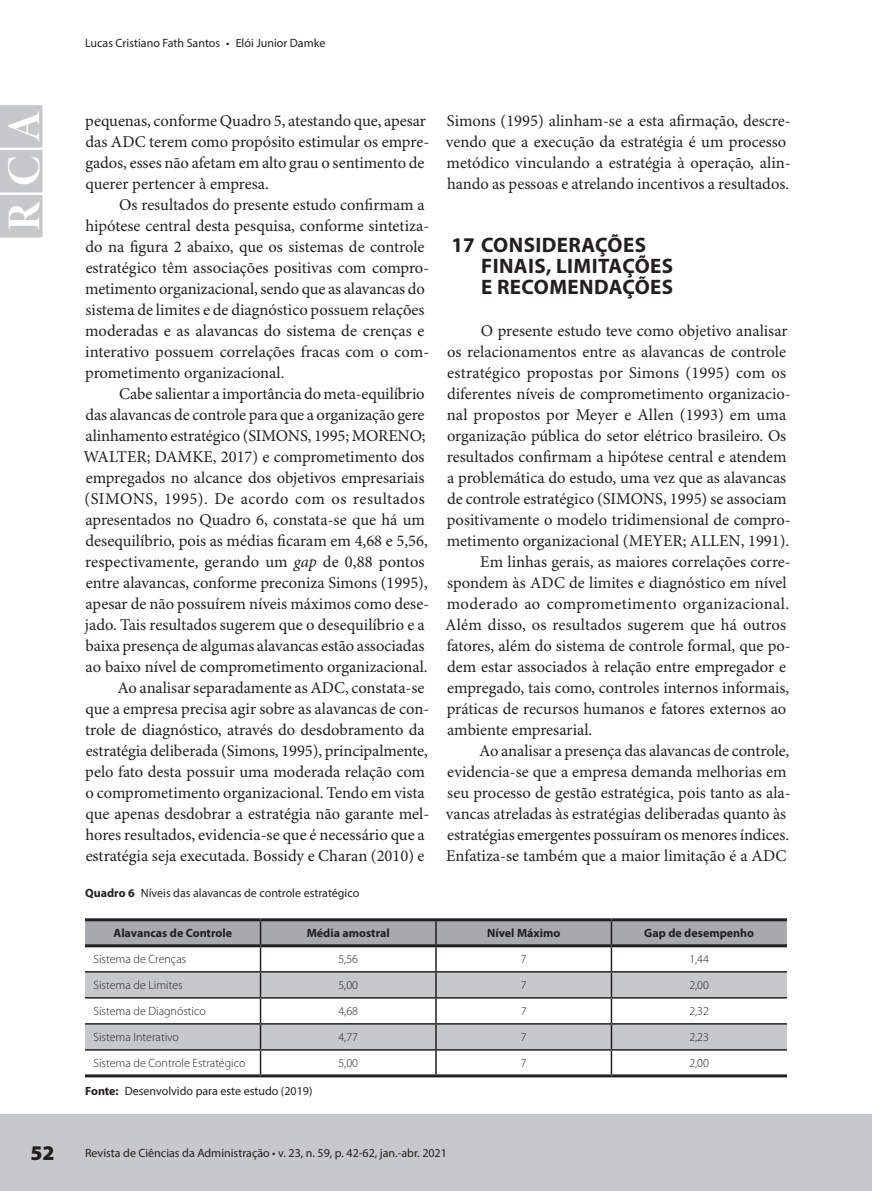
<style>
.page{position:relative;width:872px;height:1191px;background:#fff}
.page>*{position:absolute;margin:0;border:0;box-sizing:border-box;transform-origin:0 0}
.t1{font:46.8px "Minion Pro Bold Disp";color:#fff}
.t2{font:700 21px/21px "Myriad Pro";letter-spacing:.02em;color:#231f20}
.t3{font:900 21px "Myriad Pro";color:#231f20}
.t4{font:16.5px/21px "Minion Pro";color:#231f20}
.t5{font:16.5px "Minion Pro";letter-spacing:.025em;color:#231f20}
.t6{font:12px "Myriad Pro";color:#231f20}
.t7{font:300 12px "Myriad Pro";color:#231f20}
.t8{font:700 12px "Myriad Pro";color:#231f20}
.s1{font-style:italic}
.s2{font-weight:700}
</style>
<div class="page">
<div style="left:0;top:1114px;width:872px;height:77px;background:#c7c8ca"></div>
<div style="left:0;top:105px;width:43px;height:132px;background:#c7c8ca"></div>
<svg style="left:85px;top:1077px;width:702px;height:1px"></svg>
<svg style="left:85px;top:921px;width:702px;height:153px"></svg>
<hr style="left:436px;top:1049px;width:175px;height:1px;background:#231f20">
<hr style="left:435px;top:1050px;width:2px;height:24px;background:#231f20">
<hr style="left:611px;top:1049px;width:176px;height:1px;background:#231f20">
<hr style="left:610px;top:1050px;width:2px;height:24px;background:#231f20">
<hr style="left:85px;top:1074px;width:175px;height:3px;background:#231f20">
<hr style="left:260px;top:1074px;width:176px;height:3px;background:#231f20">
<hr style="left:436px;top:1074px;width:175px;height:3px;background:#231f20">
<hr style="left:611px;top:1074px;width:176px;height:3px;background:#231f20">
<hr style="left:85px;top:918px;width:175px;height:3px;background:#231f20">
<hr style="left:260px;top:918px;width:176px;height:3px;background:#231f20">
<hr style="left:436px;top:918px;width:175px;height:3px;background:#231f20">
<hr style="left:611px;top:918px;width:176px;height:3px;background:#231f20">
<hr style="left:85px;top:944px;width:175px;height:3px;background:#231f20">
<hr style="left:260px;top:944px;width:176px;height:3px;background:#231f20">
<hr style="left:436px;top:944px;width:175px;height:3px;background:#231f20">
<hr style="left:611px;top:944px;width:176px;height:3px;background:#231f20">
<p class="t6" style="left:85px;top:35px;width:242px">Lucas Cristiano Fath Santos • Elói Junior Damke</p>
<h1 class="t1" style="left:-4px;top:231px;width:121px;rotate:-90deg">RCA</h1>
<p class="t4" style="left:85px;top:111px;width:345px">pequenas, conforme Quadro 5, atestando que, apesar das ADC terem como propósito estimular os empre&shy;gados, esses não afetam em alto grau o sentimento de querer pertencer à empresa.</p>
<p class="t4" style="left:85px;top:195px;width:346px;text-indent:34px">Os resultados do presente estudo confirmam a hipótese central desta pesquisa, conforme sintetiza&shy;do na figura 2 abaixo, que os sistemas de controle estratégico têm associações positivas com compro&shy;metimento organizacional, sendo que as alavancas do sistema de limites e de diagnóstico possuem relações moderadas e as alavancas do sistema de crenças e interativo possuem correlações fracas com o com&shy;prometimento organizacional.</p>
<p class="t4" style="left:84px;top:384px;width:347px;text-align:right">Cabe salientar a importância do meta-equilíbrio<br>das alavancas de controle para que a organização gere alinhamento estratégico (SIMONS, 1995; MORENO; WALTER; DAMKE, 2017) e comprometimento dos empregados no alcance dos objetivos empresariais (SIMONS, 1995). De acordo com os resultados apresentados no Quadro 6, constata-se que há um desequilíbrio, pois as médias ficaram em 4,68 e 5,56, respectivamente, gerando um <span class="s1">gap</span> de 0,88 pontos entre alavancas, conforme preconiza Simons (1995), apesar de não possuírem níveis máximos como dese&shy;jado. Tais resultados sugerem que o desequilíbrio e a baixa presença de algumas alavancas estão associadas ao baixo nível de comprometimento organizacional.<br>Ao analisar separadamente as ADC, constata-se<br>que a empresa precisa agir sobre as alavancas de con&shy;trole de diagnóstico, através do desdobramento da estratégia deliberada (Simons, 1995), principalmente, pelo fato desta possuir uma moderada relação com o comprometimento organizacional. Tendo em vista que apenas desdobrar a estratégia não garante mel&shy;hores resultados, evidencia-se que é necessário que a estratégia seja executada. Bossidy e Charan (2010) e</p>
<p class="t4" style="left:446px;top:111px;width:346px">Simons (1995) alinham-se a esta afirmação, descre&shy;vendo que a execução da estratégia é um processo metódico vinculando a estratégia à operação, alin&shy;hando as pessoas e atrelando incentivos a resultados.</p>
<p class="t2" style="left:481px;top:234px;width:194px;text-indent:-30px">17 CONSIDERAÇÕES<br>FINAIS, LIMITAÇÕES<br>E RECOMENDAÇÕES</p>
<p class="t4" style="left:481px;top:321px;width:308px">O presente estudo teve como objetivo analisar</p>
<p class="t4" style="left:447px;top:342px;width:340px">os relacionamentos entre as alavancas de controle</p>
<p class="t4" style="left:447px;top:363px;width:340px">estratégico propostas por Simons (1995) com os</p>
<p class="t4" style="left:447px;top:384px;width:345px">diferentes níveis de comprometimento organizacio-</p>
<p class="t4" style="left:447px;top:405px;width:341px">nal propostos por Meyer e Allen (1993) em uma</p>
<p class="t4" style="left:447px;top:426px;width:341px">organização pública do setor elétrico brasileiro. Os</p>
<p class="t4" style="left:447px;top:447px;width:341px">resultados confirmam a hipótese central e atendem</p>
<p class="t4" style="left:447px;top:468px;width:340px">a problemática do estudo, uma vez que as alavancas</p>
<p class="t4" style="left:447px;top:489px;width:341px">de controle estratégico (SIMONS, 1995) se associam</p>
<p class="t4" style="left:447px;top:510px;width:345px">positivamente o modelo tridimensional de compro-</p>
<p class="t4" style="left:447px;top:531px;width:344px">metimento organizacional (MEYER; ALLEN, 1991).</p>
<p class="t4" style="left:480px;top:552px;width:312px">Em linhas gerais, as maiores correlações corre-</p>
<p class="t4" style="left:447px;top:573px;width:341px">spondem às ADC de limites e diagnóstico em nível</p>
<p class="t5" style="left:447px;top:594px;width:344px">moderado ao comprometimento organizacional.</p>
<p class="t4" style="left:445px;top:615px;width:342px">Além disso, os resultados sugerem que há outros</p>
<p class="t4" style="left:447px;top:636px;width:345px">fatores, além do sistema de controle formal, que po-</p>
<p class="t4" style="left:447px;top:657px;width:340px">dem estar associados à relação entre empregador e</p>
<p class="t4" style="left:447px;top:678px;width:343px">empregado, tais como, controles internos informais,</p>
<p class="t4" style="left:447px;top:699px;width:341px">práticas de recursos humanos e fatores externos ao</p>
<p class="t4" style="left:447px;top:720px;width:147px">ambiente empresarial.</p>
<p class="t4" style="left:479px;top:741px;width:312px">Ao analisar a presença das alavancas de controle,</p>
<p class="t4" style="left:447px;top:762px;width:341px">evidencia-se que a empresa demanda melhorias em</p>
<p class="t4" style="left:447px;top:783px;width:345px">seu processo de gestão estratégica, pois tanto as ala-</p>
<p class="t4" style="left:446px;top:804px;width:342px">vancas atreladas às estratégias deliberadas quanto às</p>
<p class="t4" style="left:447px;top:825px;width:343px">estratégias emergentes possuíram os menores índices.</p>
<p class="t4" style="left:446px;top:846px;width:342px">Enfatiza-se também que a maior limitação é a ADC</p>
<p class="t6" style="left:85px;top:886px;width:276px"><span class="s2">Quadro 6</span> Níveis das alavancas de controle estratégico</p>
<p class="t8" style="left:113px;top:925px;width:120px">Alavancas de Controle</p>
<p class="t8" style="left:307px;top:925px;width:84px">Média amostral</p>
<p class="t8" style="left:487px;top:925px;width:75px">Nível Máximo</p>
<p class="t8" style="left:644px;top:925px;width:112px">Gap de desempenho</p>
<p class="t7" style="left:94px;top:952px;width:94px">Sistema de Crenças</p>
<p class="t7" style="left:338px;top:952px;width:21px">5,56</p>
<p class="t7" style="left:521px;top:952px;width:7px">7</p>
<p class="t7" style="left:689px;top:952px;width:21px">1,44</p>
<p class="t7" style="left:94px;top:978px;width:91px">Sistema de Limites</p>
<p class="t7" style="left:338px;top:978px;width:21px">5,00</p>
<p class="t7" style="left:521px;top:978px;width:7px">7</p>
<p class="t7" style="left:689px;top:978px;width:21px">2,00</p>
<p class="t7" style="left:94px;top:1004px;width:114px">Sistema de Diagnóstico</p>
<p class="t7" style="left:338px;top:1004px;width:21px">4,68</p>
<p class="t7" style="left:521px;top:1004px;width:7px">7</p>
<p class="t7" style="left:689px;top:1004px;width:21px">2,32</p>
<p class="t7" style="left:94px;top:1030px;width:87px">Sistema Interativo</p>
<p class="t7" style="left:338px;top:1030px;width:21px">4,77</p>
<p class="t7" style="left:521px;top:1030px;width:7px">7</p>
<p class="t7" style="left:689px;top:1030px;width:21px">2,23</p>
<p class="t7" style="left:94px;top:1056px;width:153px">Sistema de Controle Estratégico</p>
<p class="t7" style="left:338px;top:1056px;width:21px">5,00</p>
<p class="t7" style="left:521px;top:1056px;width:7px">7</p>
<p class="t7" style="left:689px;top:1056px;width:21px">2,00</p>
<p class="t6" style="left:85px;top:1084px;width:229px"><span class="s2">Fonte:</span> Desenvolvido para este estudo (2019)</p>
<p class="t3" style="left:30px;top:1141px;width:26px">52</p>
<p class="t6" style="left:85px;top:1145px;width:363px">Revista de Ciências da Administração • v. 23, n. 59, p. 42-62, jan.-abr. 2021</p>
</div>
